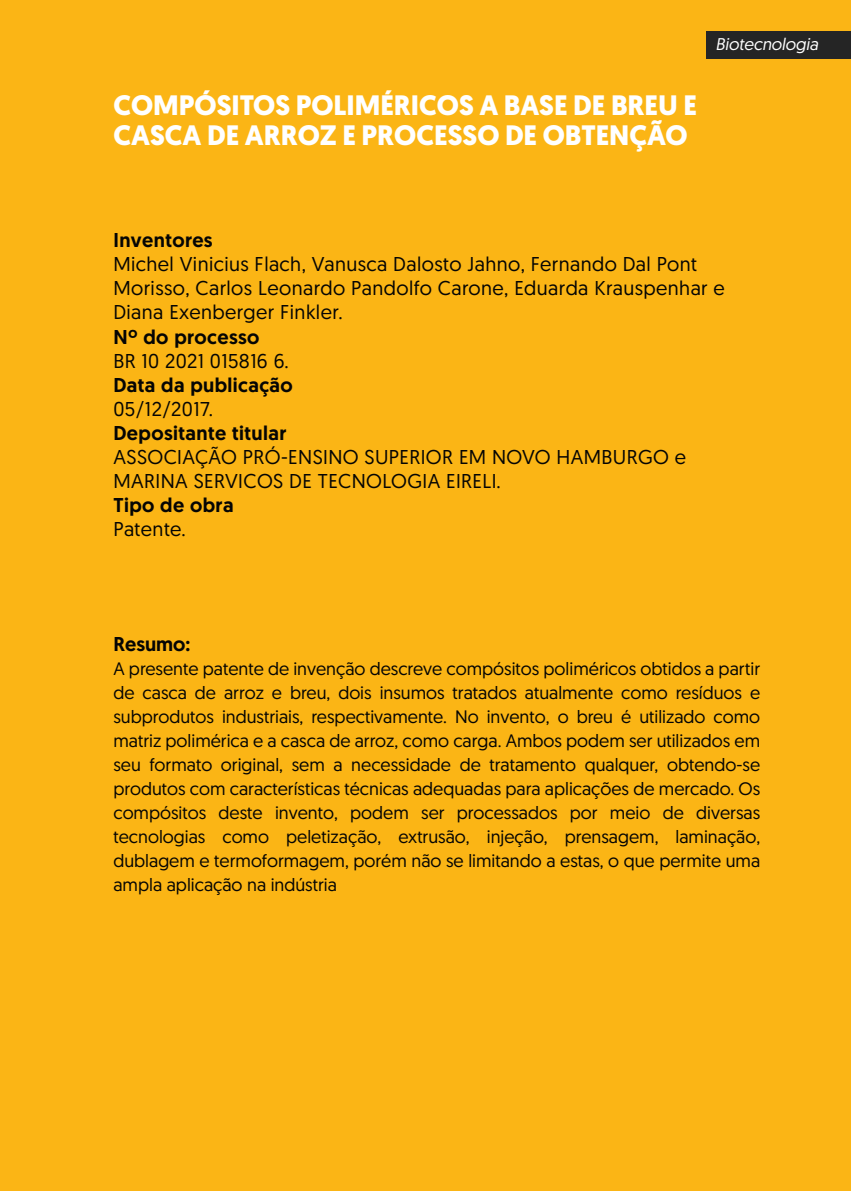
<style>
.page{position:relative;width:851px;height:1191px;background:#fff}
.page>*{position:absolute;margin:0;border:0;box-sizing:border-box;transform-origin:0 0}
.t1{font:700 28px/30.6px "Geomanist";color:#fff}
.t2{font:20px/24px "Geomanist";letter-spacing:.02em;color:#050504}
.t3{font:500 20px "Geomanist";letter-spacing:.02em;color:#050504}
.t4{font:18px/24px "Geomanist";color:#050504;text-align:justify}
.t5{font:italic 17px "Geomanist";color:#fff}
</style>
<div class="page">
<div style="left:0;top:0;width:850px;height:1191px;background:#fbb515"></div>
<div style="left:706px;top:32px;width:144px;height:27px;background:#252525"></div>
<h1 class="t1" style="left:113px;top:89px;width:585px">COMPÓSITOS POLIMÉRICOS A BASE DE BREU E<br>CASCA DE ARROZ E PROCESSO DE OBTENÇÃO</h1>
<p class="t5" style="left:715px;top:33px;width:104px">Biotecnologia</p>
<p class="t3" style="left:113px;top:227px;width:101px">Inventores</p>
<p class="t2" style="left:113px;top:252px;width:613px">Michel Vinicius Flach, Vanusca Dalosto Jahno, Fernando Dal Pont<br>Morisso, Carlos Leonardo Pandolfo Carone, Eduarda Krauspenhar e<br>Diana Exenberger Finkler.</p>
<p class="t3" style="left:113px;top:323px;width:147px">Nº do processo</p>
<p class="t2" style="left:113px;top:348px;width:177px">BR 10 2021 015816 6.</p>
<p class="t3" style="left:113px;top:371px;width:181px">Data da publicação</p>
<p class="t2" style="left:113px;top:396px;width:101px">05/12/2017.</p>
<p class="t3" style="left:113px;top:419px;width:175px">Depositante titular</p>
<p class="t2" style="left:113px;top:444px;width:574px">ASSOCIAÇÃO PRÓ-ENSINO SUPERIOR EM NOVO HAMBURGO e<br>MARINA SERVICOS DE TECNOLOGIA EIRELI.</p>
<p class="t3" style="left:113px;top:491px;width:122px">Tipo de obra</p>
<p class="t2" style="left:113px;top:516px;width:74px">Patente.</p>
<p class="t3" style="left:113px;top:631px;width:78px">Resumo:</p>
<p class="t4" style="left:113px;top:656px;width:648px">A presente patente de invenção descreve compósitos poliméricos obtidos a partir de casca de arroz e breu, dois insumos tratados atualmente como resíduos e subprodutos industriais, respectivamente. No invento, o breu é utilizado como matriz polimérica e a casca de arroz, como carga. Ambos podem ser utilizados em seu formato original, sem a necessidade de tratamento qualquer, obtendo-se produtos com características técnicas adequadas para aplicações de mercado. Os compósitos deste invento, podem ser processados por meio de diversas tecnologias como peletização, extrusão, injeção, prensagem, laminação, dublagem e termoformagem, porém não se limitando a estas, o que permite uma ampla aplicação na indústria</p>
</div>
